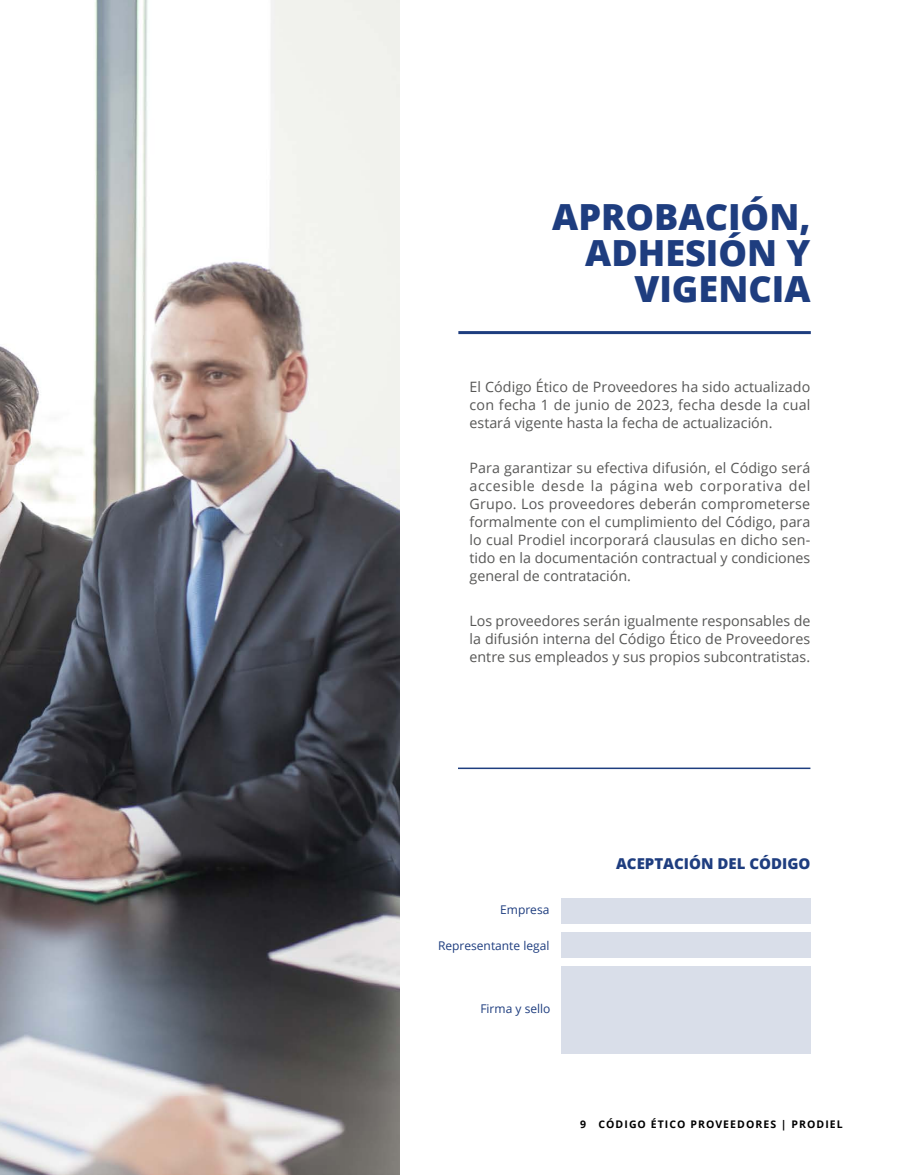
<style>
.page{position:relative;width:905px;height:1175px;background:#fff}
.page>*{position:absolute;margin:0;border:0;box-sizing:border-box;transform-origin:0 0}
.t1{font:800 36px/36px "Open Sans";color:#1e3d7f;text-align:right}
.t2{font:800 15px "Open Sans";color:#1e3d7f}
.t3{font:14.25px/18px "Open Sans";color:#575756;text-align:justify}
.t4{font:12px "Open Sans";color:#1e3d7f}
.t5{font:700 10.5px "Open Sans";letter-spacing:.1em;color:#000}
</style>
<div class="page">
<img style="left:0;top:0;width:399px;height:1174px">
<hr style="left:458px;top:331px;width:352px;height:3px;background:#1e3d7f">
<hr style="left:458px;top:767px;width:352px;height:2px;background:#1e3d7f">
<div style="left:561px;top:898px;width:249px;height:25px;background:#d9dee9"></div>
<div style="left:561px;top:932px;width:249px;height:26px;background:#d9dee9"></div>
<div style="left:561px;top:966px;width:249px;height:87px;background:#d9dee9"></div>
<h1 class="t1" style="left:552px;top:197px;width:260px">APROBACIÓN,<br>ADHESIÓN Y<br>VIGENCIA</h1>
<p class="t3" style="left:469px;top:377px;width:342px">El Código Ético de Proveedores ha sido actualizado con fecha 1 de junio de 2023, fecha desde la cual estará vigente hasta la fecha de actualización.</p>
<p class="t3" style="left:469px;top:458px;width:342px">Para garantizar su efectiva difusión, el Código será accesible desde la página web corporativa del Grupo. Los proveedores deberán comprometerse formalmente con el cumplimiento del Código, para lo cual Prodiel incorporará clausulas en dicho sen&shy;tido en la documentación contractual y condiciones general de contratación.</p>
<p class="t3" style="left:469px;top:611px;width:342px">Los proveedores serán igualmente responsables de la difusión interna del Código Ético de Proveedores entre sus empleados y sus propios subcontratistas.</p>
<p class="t4" style="left:500px;top:901px;width:51px">Empresa</p>
<p class="t4" style="left:438px;top:937px;width:113px">Representante legal</p>
<p class="t4" style="left:480px;top:1000px;width:72px">Firma y sello</p>
<p class="t2" style="left:616px;top:852px;width:196px">ACEPTACIÓN DEL CÓDIGO</p>
<p class="t5" style="left:580px;top:1116px;width:264px">9 CÓDIGO ÉTICO PROVEEDORES | PRODIEL</p>
</div>
